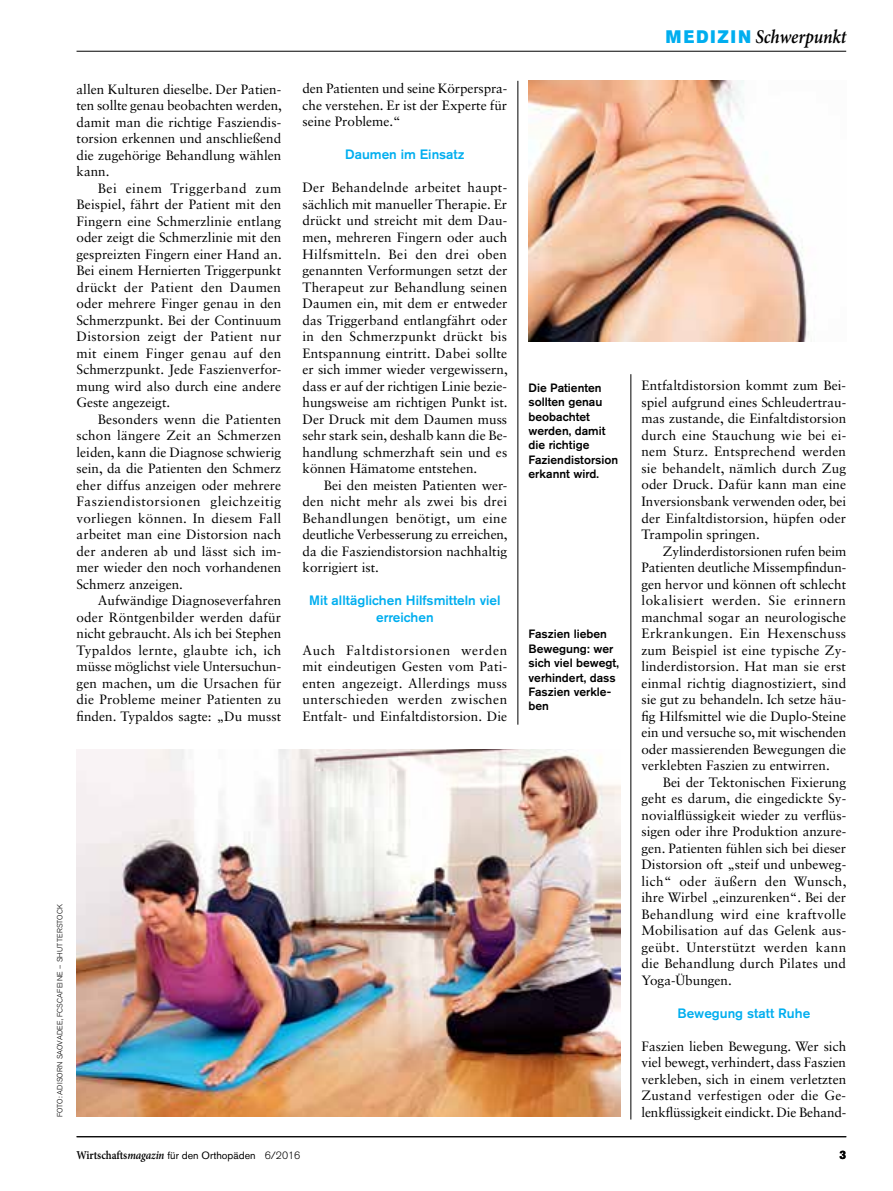
<style>
.page{position:relative;width:893px;height:1191px;background:#fff}
.page>*{position:absolute;margin:0;border:0;box-sizing:border-box;transform-origin:0 0}
.t1{font:italic 600 19.5px "Minion Pro";letter-spacing:-.01em;color:#000;scale:.9 1}
.t2{font:13.5px/16.5px "Sabon LT Std";color:#000;text-align:justify}
.t3{font:500 13.5px/16.5px "Akzidenz Grotesk BQ";color:#00aeef;text-align:center}
.t4{font:500 12px/14.4px "Akzidenz Grotesk BQ";color:#000}
.t5{font:700 12px "Akzidenz Grotesk BQ";color:#000}
.t6{font:10.5px "Akzidenz Grotesk BQ";color:#000}
.t7{font:300 7.5px "Akzidenz Grotesk BQ";letter-spacing:.03em;color:#000}
.s1{font-family:"Akzidenz Grotesk BQ Super";font-weight:400;font-style:normal;font-size:18px;color:#00aeef}
.s2{font-family:"Minion Pro";font-weight:600;font-size:12px}
.s3{font-family:"Minion Pro";font-weight:600;font-style:italic;font-size:12px}
.s4{font-weight:300}
</style>
<div class="page">
<hr style="left:77px;top:1136px;width:769px;height:1px;background:#000">
<hr style="left:77px;top:51px;width:769px;height:1px;background:#000">
<hr style="left:631px;top:374px;width:1px;height:745px;background:#000">
<hr style="left:518px;top:81px;width:1px;height:643px;background:#000">
<img style="left:77px;top:749px;width:543px;height:368px">
<img style="left:529px;top:81px;width:280px;height:260px">
<h1 class="t1" style="left:666px;top:23px;width:202px"><span class="s1">MEDIZIN</span> Schwerpunkt</h1>
<p class="t7" style="left:56px;top:1117px;width:214px;rotate:-90deg">FOTO: Adiso rn Saovadee, FCSCAFEINE – shutterstock</p>
<p class="t2" style="left:77px;top:80px;width:207px">allen Kulturen dieselbe. Der Patien&shy;ten sollte genau beobachten werden, damit man die richtige Fasziendis&shy;torsion erkennen und anschließend die zugehörige Behandlung wählen kann.</p>
<p class="t2" style="left:77px;top:179px;width:207px;text-indent:21px">Bei einem Triggerband zum Beispiel, fährt der Patient mit den Fingern eine Schmerzlinie entlang oder zeigt die Schmerzlinie mit den gespreizten Fingern einer Hand an.<br>Bei einem Hernierten Triggerpunkt drückt der Patient den Daumen oder mehrere Finger genau in den Schmerzpunkt. Bei der Continuum Distorsion zeigt der Patient nur mit einem Finger genau auf den Schmerzpunkt. Jede Faszienverfor&shy;mung wird also durch eine andere Geste angezeigt.</p>
<p class="t2" style="left:77px;top:410px;width:206px;text-indent:21px">Besonders wenn die Patienten schon längere Zeit an Schmerzen leiden, kann die Diagnose schwierig sein, da die Patienten den Schmerz eher diffus anzeigen oder mehrere Fasziendistorsionen gleichzeitig vorliegen können. In diesem Fall arbeitet man eine Distorsion nach der anderen ab und lässt sich im&shy;mer wieder den noch vorhandenen Schmerz anzeigen.</p>
<p class="t2" style="left:77px;top:592px;width:206px;text-indent:21px">Aufwändige Diagnoseverfahren oder Röntgenbilder werden dafür nicht gebraucht. Als ich bei Stephen Typaldos lernte, glaubte ich, ich müsse möglichst viele Untersuchun&shy;gen machen, um die Ursachen für die Probleme meiner Patienten zu finden. Typaldos sagte: „Du musst</p>
<p class="t2" style="left:302px;top:80px;width:206px">den Patienten und seine Körperspra&shy;che verstehen. Er ist der Experte für seine Probleme.“</p>
<p class="t3" style="left:345px;top:146px;width:121px">Daumen im Einsatz</p>
<p class="t2" style="left:302px;top:179px;width:207px">Der Behandelnde arbeitet haupt&shy;sächlich mit manueller Therapie. Er drückt und streicht mit dem Dau&shy;men, mehreren Fingern oder auch Hilfsmitteln. Bei den drei oben genannten Verformungen setzt der Therapeut zur Behandlung seinen Daumen ein, mit dem er entweder das Triggerband entlangfährt oder in den Schmerzpunkt drückt bis Entspannung eintritt. Dabei sollte er sich immer wieder vergewissern, dass er auf der richtigen Linie bezie&shy;hungsweise am richtigen Punkt ist.<br>Der Druck mit dem Daumen muss sehr stark sein, deshalb kann die Be&shy;handlung schmerzhaft sein und es können Hämatome entstehen.</p>
<p class="t2" style="left:302px;top:476px;width:207px;text-indent:21px">Bei den meisten Patienten wer&shy;den nicht mehr als zwei bis drei Behandlungen benötigt, um eine deutliche Verbesserung zu erreichen, da die Fasziendistorsion nachhaltig korrigiert ist.</p>
<p class="t3" style="left:309px;top:592px;width:193px">Mit alltäglichen Hilfsmitteln viel erreichen</p>
<p class="t2" style="left:302px;top:641px;width:206px">Auch Faltdistorsionen werden mit eindeutigen Gesten vom Pati&shy;enten angezeigt. Allerdings muss unterschieden werden zwischen Entfalt- und Einfaltdistorsion. Die</p>
<p class="t4" style="left:528px;top:380px;width:91px">Die Patienten sollten genau beobachtet werden, damit die richtige<br>Faziendistorsion erkannt wird.</p>
<p class="t4" style="left:528px;top:626px;width:92px">Faszien lieben<br>Bewegung: wer sich viel bewegt, verhindert, dass<br>Faszien verkle&shy;ben</p>
<p class="t2" style="left:641px;top:377px;width:206px">Entfaltdistorsion kommt zum Bei&shy;spiel aufgrund eines Schleudertrau&shy;mas zustande, die Einfaltdistorsion durch eine Stauchung wie bei ei&shy;nem Sturz. Entsprechend werden sie behandelt, nämlich durch Zug oder Druck. Dafür kann man eine Inversionsbank verwenden oder, bei der Einfaltdistorsion, hüpfen oder Trampolin springen.</p>
<p class="t2" style="left:641px;top:542px;width:206px;text-indent:21px">Zylinderdistorsionen rufen beim Patienten deutliche Missempfindun&shy;gen hervor und können oft schlecht lokalisiert werden. Sie erinnern manchmal sogar an neurologische Erkrankungen. Ein Hexenschuss zum Beispiel ist eine typische Zy&shy;linderdistorsion. Hat man sie erst einmal richtig diagnostiziert, sind sie gut zu behandeln. Ich setze häu&shy;fig Hilfsmittel wie die Duplo-Steine ein und versuche so, mit wischenden oder massierenden Bewegungen die verklebten Faszien zu entwirren.</p>
<p class="t2" style="left:641px;top:773px;width:207px;text-indent:21px">Bei der Tektonischen Fixierung geht es darum, die eingedickte Sy&shy;novialflüssigkeit wieder zu verflüs&shy;sigen oder ihre Produktion anzure&shy;gen. Patienten fühlen sich bei dieser Distorsion oft „steif und unbeweg&shy;lich“ oder äußern den Wunsch, ihre Wirbel „einzurenken“. Bei der Behandlung wird eine kraftvolle Mobilisation auf das Gelenk aus&shy;geübt. Unterstützt werden kann die Behandlung durch Pilates und Yoga-Übungen.</p>
<p class="t3" style="left:677px;top:1004px;width:134px">Bewegung statt Ruhe</p>
<p class="t2" style="left:641px;top:1037px;width:206px">Faszien lieben Bewegung. Wer sich viel bewegt, verhindert, dass Faszien verkleben, sich in einem verletzten Zustand verfestigen oder die Ge&shy;lenkflüssigkeit eindickt. Die Behand-</p>
<p class="t6" style="left:77px;top:1149px;width:225px"><span class="s2">Wirtschafts</span><span class="s3">magazin</span> für den Orthopäden <span class="s4">6/2016</span></p>
<p class="t5" style="left:839px;top:1147px;width:8px">3</p>
</div>
